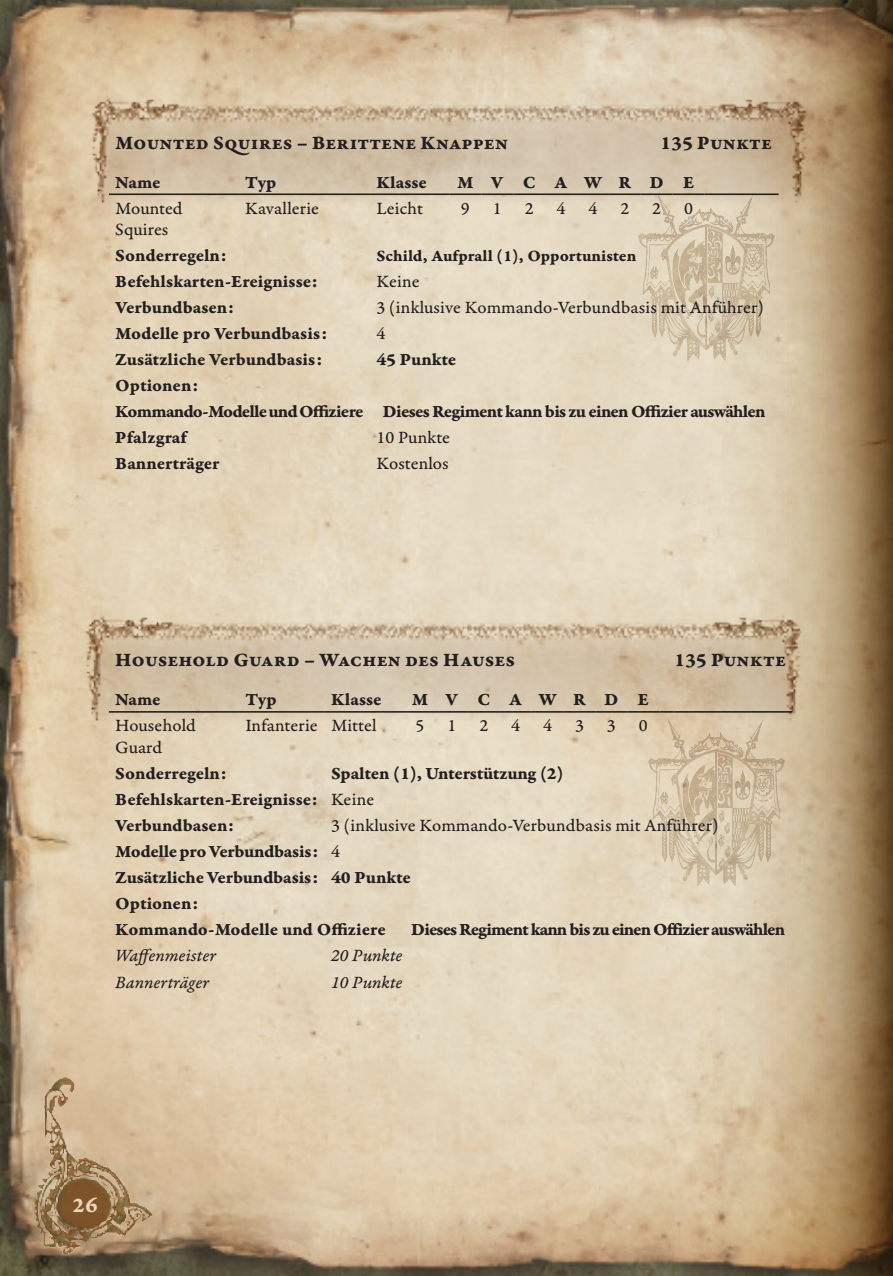
<style>
.page{position:relative;width:893px;height:1276px;background:#fff}
.page>*{position:absolute;margin:0;border:0;box-sizing:border-box;transform-origin:0 0}
.t1{font:22.5px "Garamond Premr Pro Bd Capt";color:#ecd6b6}
.ConText{font:20.25px "Garamond Premr Pro Bd Capt";color:#231f20}
.ConText-2{font:18.22px "Garamond Premr Pro Bd Capt";letter-spacing:-.015em;color:#231f20}
.ConText-3{font:18.22px/21.4px "Garamond Premr Pro Capt";letter-spacing:-.015em;color:#231f20}
.ConTable{font:18.22px "Garamond Premr Pro Bd Capt";letter-spacing:-.04em;color:#231f20}
.ConText-4{font:18.22px "Garamond Premr Pro It Capt";color:#231f20}
.ConTable-2{font:18.22px "Garamond Premr Pro Capt";color:#231f20}
.ConTable-3{font:16.88px "Garamond Premr Pro Bd Capt";color:#231f20}
</style>
<div class="page">
<img style="left:0;top:0;width:678px;height:1276px">
<svg style="left:678px;top:0;width:108px;height:1276px;background:#d7c6aa"></svg>
<svg style="left:786px;top:0;width:107px;height:1276px;background:#a18762"></svg>
<img style="left:29px;top:998px;width:172px;height:265px">
<img style="left:68px;top:96px;width:762px;height:181px">
<img style="left:632px;top:186px;width:150px;height:181px">
<hr style="left:109px;top:193px;width:130px;height:2px;background:#231f20">
<hr style="left:239px;top:193px;width:131px;height:2px;background:#231f20">
<hr style="left:370px;top:193px;width:79px;height:2px;background:#231f20">
<hr style="left:449px;top:193px;width:32px;height:2px;background:#231f20">
<hr style="left:481px;top:193px;width:32px;height:2px;background:#231f20">
<hr style="left:513px;top:193px;width:32px;height:2px;background:#231f20">
<hr style="left:545px;top:193px;width:32px;height:2px;background:#231f20">
<hr style="left:577px;top:193px;width:32px;height:2px;background:#231f20">
<hr style="left:609px;top:193px;width:32px;height:2px;background:#231f20">
<hr style="left:641px;top:193px;width:32px;height:2px;background:#231f20">
<hr style="left:673px;top:193px;width:32px;height:2px;background:#231f20">
<svg style="left:705px;top:193px;width:15px;height:2px"></svg>
<hr style="left:720px;top:193px;width:59px;height:2px;background:#231f20">
<img style="left:641px;top:794px;width:150px;height:98px">
<img style="left:63px;top:613px;width:762px;height:181px">
<hr style="left:109px;top:711px;width:130px;height:1px;background:#231f20">
<hr style="left:239px;top:711px;width:86px;height:1px;background:#231f20">
<hr style="left:325px;top:711px;width:79px;height:1px;background:#231f20">
<hr style="left:404px;top:711px;width:32px;height:1px;background:#231f20">
<hr style="left:436px;top:711px;width:32px;height:1px;background:#231f20">
<hr style="left:468px;top:711px;width:32px;height:1px;background:#231f20">
<hr style="left:500px;top:711px;width:32px;height:1px;background:#231f20">
<hr style="left:532px;top:711px;width:32px;height:1px;background:#231f20">
<hr style="left:564px;top:711px;width:31px;height:1px;background:#231f20">
<hr style="left:595px;top:711px;width:32px;height:1px;background:#231f20">
<hr style="left:627px;top:711px;width:32px;height:1px;background:#231f20">
<svg style="left:659px;top:711px;width:16px;height:1px"></svg>
<hr style="left:675px;top:711px;width:117px;height:1px;background:#231f20">
<p class="ConText" style="left:115px;top:130px;width:394px">Mounted Squires – Berittene Knappen</p>
<p class="ConText" style="left:660px;top:130px;width:113px">135 Punkte</p>
<p class="ConTable" style="left:115px;top:171px;width:47px">Name</p>
<p class="ConTable" style="left:245px;top:171px;width:33px">Typ</p>
<p class="ConTable" style="left:376px;top:171px;width:52px">Klasse</p>
<p class="ConTable" style="left:457px;top:171px;width:18px">M</p>
<p class="ConTable" style="left:491px;top:171px;width:14px">V</p>
<p class="ConTable" style="left:523px;top:171px;width:14px">C</p>
<p class="ConTable" style="left:555px;top:171px;width:14px">A</p>
<p class="ConTable" style="left:584px;top:171px;width:19px">W</p>
<p class="ConTable" style="left:618px;top:171px;width:14px">R</p>
<p class="ConTable" style="left:650px;top:171px;width:15px">D</p>
<p class="ConTable" style="left:683px;top:171px;width:13px">E</p>
<p class="ConText-3" style="left:115px;top:198px;width:69px">Mounted<br>Squires</p>
<p class="ConText-3" style="left:245px;top:198px;width:75px">Kavallerie</p>
<p class="ConText-3" style="left:376px;top:198px;width:48px">Leicht</p>
<p class="ConTable-2" style="left:461px;top:197px;width:10px">9</p>
<p class="ConTable-2" style="left:493px;top:197px;width:10px">1</p>
<p class="ConTable-2" style="left:525px;top:197px;width:10px">2</p>
<p class="ConTable-2" style="left:557px;top:197px;width:10px">4</p>
<p class="ConTable-2" style="left:588px;top:197px;width:10px">4</p>
<p class="ConTable-2" style="left:620px;top:197px;width:10px">2</p>
<p class="ConTable-2" style="left:652px;top:197px;width:10px">2</p>
<p class="ConTable-2" style="left:684px;top:197px;width:10px">0</p>
<p class="ConTable" style="left:115px;top:244px;width:113px">Sonderregeln:</p>
<p class="ConTable-3" style="left:376px;top:245px;width:262px">Schild, Aufprall (1), Opportunisten</p>
<p class="ConText-2" style="left:115px;top:270px;width:204px">Befehlskarten-Ereignisse:</p>
<p class="ConText-3" style="left:376px;top:271px;width:45px">Keine</p>
<p class="ConText-2" style="left:115px;top:296px;width:120px">Verbundbasen:</p>
<p class="ConText-3" style="left:376px;top:297px;width:389px">3 (inklusive Kommando-Verbundbasis mit Anführer)</p>
<p class="ConText-2" style="left:115px;top:322px;width:213px">Modelle pro Verbundbasis:</p>
<p class="ConText-3" style="left:376px;top:323px;width:10px">4</p>
<p class="ConText-2" style="left:115px;top:348px;width:209px">Zusätzliche Verbundbasis:</p>
<p class="ConText-2" style="left:376px;top:348px;width:81px">45 Punkte</p>
<p class="ConText-2" style="left:115px;top:374px;width:84px">Optionen:</p>
<p class="ConText-2" style="left:115px;top:400px;width:250px">Kommando-Modelle und Offiziere</p>
<p class="ConTable" style="left:383px;top:400px;width:384px">Dieses Regiment kann bis zu einen Offizier auswählen</p>
<p class="ConText-2" style="left:115px;top:426px;width:75px">Pfalzgraf</p>
<p class="ConText-3" style="left:376px;top:427px;width:75px">10 Punkte</p>
<p class="ConText-2" style="left:115px;top:452px;width:106px">Bannerträger</p>
<p class="ConText-3" style="left:376px;top:453px;width:74px">Kostenlos</p>
<p class="ConText" style="left:115px;top:647px;width:402px">Household Guard – Wachen des Hauses</p>
<p class="ConText" style="left:674px;top:647px;width:113px">135 Punkte</p>
<p class="ConTable" style="left:115px;top:688px;width:47px">Name</p>
<p class="ConTable" style="left:245px;top:688px;width:33px">Typ</p>
<p class="ConTable" style="left:331px;top:688px;width:52px">Klasse</p>
<p class="ConTable" style="left:412px;top:688px;width:18px">M</p>
<p class="ConTable" style="left:446px;top:688px;width:14px">V</p>
<p class="ConTable" style="left:477px;top:688px;width:14px">C</p>
<p class="ConTable" style="left:509px;top:688px;width:14px">A</p>
<p class="ConTable" style="left:539px;top:688px;width:19px">W</p>
<p class="ConTable" style="left:573px;top:688px;width:14px">R</p>
<p class="ConTable" style="left:604px;top:688px;width:15px">D</p>
<p class="ConTable" style="left:638px;top:688px;width:13px">E</p>
<p class="ConText-3" style="left:115px;top:715px;width:82px">Household<br>Guard</p>
<p class="ConText-3" style="left:245px;top:715px;width:74px">Infanterie</p>
<p class="ConText-3" style="left:331px;top:715px;width:47px">Mittel</p>
<p class="ConTable-2" style="left:416px;top:715px;width:10px">5</p>
<p class="ConTable-2" style="left:447px;top:715px;width:10px">1</p>
<p class="ConTable-2" style="left:479px;top:715px;width:10px">2</p>
<p class="ConTable-2" style="left:511px;top:715px;width:10px">4</p>
<p class="ConTable-2" style="left:543px;top:715px;width:10px">4</p>
<p class="ConTable-2" style="left:575px;top:715px;width:10px">3</p>
<p class="ConTable-2" style="left:607px;top:715px;width:10px">3</p>
<p class="ConTable-2" style="left:639px;top:715px;width:10px">0</p>
<p class="ConText-2" style="left:115px;top:762px;width:113px">Sonderregeln:</p>
<p class="ConText-2" style="left:331px;top:762px;width:234px">Spalten (1), Unterstützung (2)</p>
<p class="ConText-2" style="left:115px;top:788px;width:204px">Befehlskarten-Ereignisse:</p>
<p class="ConText-3" style="left:331px;top:789px;width:45px">Keine</p>
<p class="ConText-2" style="left:115px;top:814px;width:120px">Verbundbasen:</p>
<p class="ConText-3" style="left:331px;top:815px;width:389px">3 (inklusive Kommando-Verbundbasis mit Anführer)</p>
<p class="ConText-2" style="left:115px;top:840px;width:205px">Modelle pro Verbundbasis:</p>
<p class="ConText-3" style="left:331px;top:840px;width:10px">4</p>
<p class="ConText-2" style="left:115px;top:866px;width:204px">Zusätzliche Verbundbasis:</p>
<p class="ConText-2" style="left:331px;top:866px;width:81px">40 Punkte</p>
<p class="ConText-2" style="left:115px;top:891px;width:84px">Optionen:</p>
<p class="ConText-2" style="left:115px;top:917px;width:272px">Kommando-Modelle und Offiziere</p>
<p class="ConTable" style="left:411px;top:917px;width:375px">Dieses Regiment kann bis zu einen Offizier auswählen</p>
<p class="ConText-4" style="left:115px;top:944px;width:102px">Waffenmeister</p>
<p class="ConText-4" style="left:331px;top:944px;width:73px">20 Punkte</p>
<p class="ConText-4" style="left:115px;top:971px;width:95px">Bannerträger</p>
<p class="ConText-4" style="left:331px;top:971px;width:73px">10 Punkte</p>
<p class="t1" style="left:72px;top:1191px;width:27px">26</p>
</div>
